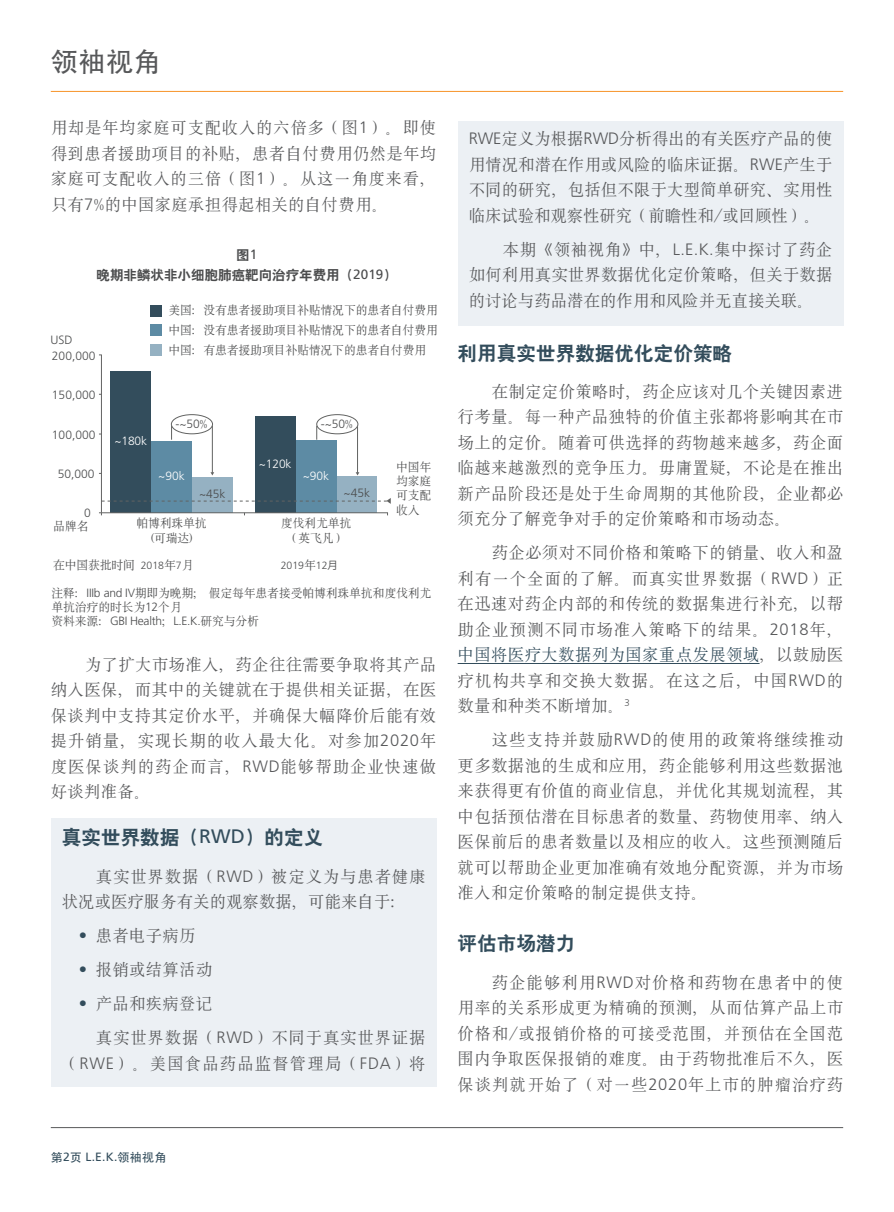
<style>
.page{position:relative;width:894px;height:1212px;background:#fff}
.page>*{position:absolute;margin:0;border:0;box-sizing:border-box;transform-origin:0 0}
.Exec_Insight_Head{font:27px "ST Heiti";color:#57585a}
.Heading_1{font:19.5px "H Yb 2 gj";letter-spacing:.005em;color:#334d5c}
.Body_copy1{font:16.5px/25.5px "SIL Song Reg Jian";letter-spacing:.015em;color:#57585a;text-align:justify}
.Body_copy1-2{font:16.5px/25.5px "SIL Song Reg Jian";letter-spacing:.045em;color:#57585a;text-align:right}
.Body_copy1-3{font:16.5px/25.5px "SIL Song Reg Jian";letter-spacing:-.005em;color:#57585a}
.t1{font:13.5px/19.2px "H Yb 2 gj";color:#4b4c4d;text-align:center}
.t2{font:12px/14.4px "SIL Song Reg Jian";letter-spacing:-.025em;color:#4b4c4d;text-align:center}
.t3{font:300 12px/16.4px "Frutiger LT Std";color:#4b4c4d}
.t4{font:300 12px "Frutiger LT Std";letter-spacing:-.01em;color:#fff}
.Footer_information{font:12px "Frutiger LT Std";color:#334d5c}
.t5{font:300 10.5px "Frutiger LT Std";color:#4b4c4d}
.s1{font-family:"Frutiger LT Std";font-weight:300}
.s2{font-family:"Frutiger LT Std"}
.s3{font-family:"SIL Song Reg Jian";font-weight:400}
.s4{font-family:"SIL Song Reg Jian";font-weight:400;font-size:12px}
.s5{font-family:"Koz Go Pr 6 N";font-weight:400}
.s6{font-family:"Frutiger LT Std";font-weight:700;color:#334d5c}
.s7{color:#334d5c}
.s8{font-family:"ST Heiti"}
</style>
<div class="page">
<hr style="left:51px;top:1127px;width:791px;height:1px;background:#57585a">
<hr style="left:51px;top:91px;width:791px;height:1px;background:#f79328">
<div style="left:110px;top:371px;width:41px;height:142px;background:#334d5c"></div>
<div style="left:192px;top:477px;width:41px;height:36px;background:#95b1c2"></div>
<div style="left:151px;top:442px;width:41px;height:71px;background:#5d8ba4"></div>
<div style="left:255px;top:416px;width:40px;height:97px;background:#334d5c"></div>
<div style="left:336px;top:477px;width:41px;height:36px;background:#95b1c2"></div>
<div style="left:295px;top:441px;width:41px;height:72px;background:#5d8ba4"></div>
<hr style="left:101px;top:355px;width:1px;height:158px;background:#626362">
<hr style="left:101px;top:512px;width:286px;height:1px;background:#626362">
<svg style="left:171px;top:426px;width:43px;height:49px"></svg>
<svg style="left:102px;top:498px;width:288px;height:6px"></svg>
<div style="left:150px;top:305px;width:12px;height:11px;background:#334d5c"></div>
<div style="left:150px;top:324px;width:12px;height:12px;background:#5d8ba4"></div>
<div style="left:150px;top:344px;width:12px;height:11px;background:#95b1c2"></div>
<svg style="left:316px;top:425px;width:43px;height:50px"></svg>
<div style="left:316px;top:415px;width:42px;height:19px;background:#fff;border-radius:50%"></div>
<div style="left:316px;top:414px;width:42px;height:20px;border:1px solid #626362;border-radius:50%"></div>
<div style="left:171px;top:415px;width:41px;height:19px;background:#fff;border-radius:50%"></div>
<div style="left:171px;top:414px;width:42px;height:20px;border:1px solid #626362;border-radius:50%"></div>
<hr style="left:457px;top:663px;width:302px;height:1px;background:#334d5c">
<div style="left:51px;top:818px;width:385px;height:268px;background:#ecf0f4"></div>
<div style="left:458px;top:121px;width:384px;height:204px;background:#ecf0f4"></div>
<p class="Exec_Insight_Head" style="left:51px;top:48px;width:111px">领袖视角</p>
<p class="Body_copy1" style="left:51px;top:115px;width:387px">用却是年均家庭可支配收入的六倍多（图<span class="s1">1</span>）。即使得到患者援助项目的补贴，患者自付费用仍然是年均家庭可支配收入的三倍（图<span class="s1">1</span>）。从这一角度来看，只有<span class="s1">7</span>%的中国家庭承担得起相关的自付费用。</p>
<p class="t1" style="left:96px;top:246px;width:302px">图<span class="s2">1<br></span>晚期非鳞状非小细胞肺癌靶向治疗年费用（<span class="s2">2019</span>）</p>
<p class="t2" style="left:168px;top:300px;width:271px;line-height:20.2px;text-align:justify">美国：没有患者援助项目补贴情况下的患者自付费用中国：没有患者援助项目补贴情况下的患者自付费用中国：有患者援助项目补贴情况下的患者自付费用</p>
<p class="t3" style="left:50px;top:332px;width:46px">USD<br>200,000</p>
<p class="t3" style="left:52px;top:387px;width:45px">150,000</p>
<p class="t3" style="left:52px;top:426px;width:45px">100,000</p>
<p class="t3" style="left:58px;top:465px;width:38px">50,000</p>
<p class="t3" style="left:84px;top:505px;width:8px">0</p>
<p class="t3" style="left:175px;top:416px;width:34px">-~50<span class="s3">%</span></p>
<p class="t3" style="left:321px;top:416px;width:34px">-~50<span class="s3">%</span></p>
<p class="t4" style="left:114px;top:434px;width:34px">~180k</p>
<p class="t4" style="left:259px;top:457px;width:34px">~120k</p>
<p class="t2" style="left:396px;top:459px;width:37px;text-align:justify">中国年均家庭可支配收入</p>
<p class="t4" style="left:158px;top:469px;width:28px">~90k</p>
<p class="t4" style="left:302px;top:469px;width:28px">~90k</p>
<p class="t3" style="left:199px;top:486px;width:28px">~45k</p>
<p class="t3" style="left:343px;top:484px;width:28px">~45k</p>
<p class="t2" style="left:136px;top:516px;width:72px">帕博利珠单抗(可瑞达)</p>
<p class="t2" style="left:281px;top:516px;width:72px">度伐利尤单抗（英飞凡）</p>
<p class="t2" style="left:53px;top:519px;width:37px">品牌名</p>
<p class="t5" style="left:141px;top:560px;width:54px">2018<span class="s4">年</span>7<span class="s4">月</span></p>
<p class="t5" style="left:281px;top:559px;width:59px">2019<span class="s4">年</span>12<span class="s5">月</span></p>
<p class="t2" style="left:53px;top:558px;width:84px">在中国获批时间</p>
<p class="t2" style="left:51px;top:585px;width:381px;text-align:left">注释：<span class="s1">IIIb and IV</span>期即为晚期； 假定每年患者接受帕博利珠单抗和度伐利尤单抗治疗的时长为<span class="s1">12</span>个月<br>资料来源：<span class="s1">GBI Health</span>；<span class="s1">L.E.K.</span>研究与分析</p>
<p class="Body_copy1" style="left:51px;top:652px;width:387px;text-indent:34px">为了扩大市场准入，药企往往需要争取将其产品纳入医保，而其中的关键就在于提供相关证据，在医保谈判中支持其定价水平，并确保大幅降价后能有效提升销量，实现长期的收入最大化。对参加<span class="s1">2020</span>年度医保谈判的药企而言，<span class="s1">RWD</span>能够帮助企业快速做好谈判准备。</p>
<p class="Heading_1" style="left:62px;top:827px;width:263px">真实世界数据（<span class="s2">RWD</span>）的定义</p>
<p class="Body_copy1-3" style="left:62px;top:863px;width:365px;text-indent:34px">真实世界数据（<span class="s1">RWD</span>）被定义为与患者健康状况或医疗服务有关的观察数据，可能来自于：</p>
<p class="Body_copy1" style="left:79px;top:923px;width:118px"><span class="s6">•</span> 患者电子病历</p>
<p class="Body_copy1" style="left:79px;top:957px;width:135px"><span class="s6">•</span> 报销或结算活动</p>
<p class="Body_copy1" style="left:79px;top:991px;width:135px"><span class="s6">•</span> 产品和疾病登记</p>
<p class="Body_copy1-2" style="left:62px;top:1025px;width:365px">真实世界数据（<span class="s1">RWD</span>）不同于真实世界证据（<span class="s1">RWE</span>）。美国食品药品监督管理局（<span class="s1">FDA</span>）将</p>
<p class="Body_copy1" style="left:468px;top:126px;width:365px"><span class="s1">RWE</span>定义为根据<span class="s1">RWD</span>分析得出的有关医疗产品的使用情况和潜在作用或风险的临床证据。<span class="s1">RWE</span>产生于不同的研究，包括但不限于大型简单研究、实用性临床试验和观察性研究（前瞻性和/或回顾性）。</p>
<p class="Body_copy1" style="left:468px;top:236px;width:365px;text-indent:34px">本期《领袖视角》中，<span class="s1">L.E.K.</span>集中探讨了药企如何利用真实世界数据优化定价策略，但关于数据的讨论与药品潜在的作用和风险并无直接关联。</p>
<p class="Heading_1" style="left:457px;top:343px;width:276px">利用真实世界数据优化定价策略</p>
<p class="Body_copy1" style="left:457px;top:379px;width:387px;text-indent:34px">在制定定价策略时，药企应该对几个关键因素进行考量。每一种产品独特的价值主张都将影响其在市场上的定价。随着可供选择的药物越来越多，药企面临越来越激烈的竞争压力。毋庸置疑，不论是在推出新产品阶段还是处于生命周期的其他阶段，企业都必须充分了解竞争对手的定价策略和市场动态。</p>
<p class="Body_copy1" style="left:457px;top:540px;width:387px;text-indent:34px">药企必须对不同价格和策略下的销量、收入和盈利有一个全面的了解。而真实世界数据（<span class="s1">RWD</span>）正在迅速对药企内部的和传统的数据集进行补充，以帮助企业预测不同市场准入策略下的结果。<span class="s1">2018</span>年，<span class="s7">中国将医疗大数据列为国家重点发展领域</span>，以鼓励医疗机构共享和交换大数据。在这之后，中国<span class="s1">RWD</span>的数量和种类不断增加。<sup>3</sup></p>
<p class="Body_copy1" style="left:457px;top:727px;width:387px;text-indent:34px">这些支持并鼓励<span class="s1">RWD</span>的使用的政策将继续推动更多数据池的生成和应用，药企能够利用这些数据池来获得更有价值的商业信息，并优化其规划流程，其中包括预估潜在目标患者的数量、药物使用率、纳入医保前后的患者数量以及相应的收入。这些预测随后就可以帮助企业更加准确有效地分配资源，并为市场准入和定价策略的制定提供支持。</p>
<p class="Heading_1" style="left:457px;top:934px;width:119px">评估市场潜力</p>
<p class="Body_copy1" style="left:457px;top:969px;width:387px;text-indent:34px">药企能够利用<span class="s1">RWD</span>对价格和药物在患者中的使用率的关系形成更为精确的预测，从而估算产品上市价格和/或报销价格的可接受范围，并预估在全国范围内争取医保报销的难度。由于药物批准后不久，医保谈判就开始了（对一些<span class="s1">2020</span>年上市的肿瘤治疗药</p>
<p class="Footer_information" style="left:51px;top:1150px;width:117px"><span class="s8">第</span>2<span class="s8">页</span> L.E.K.<span class="s8">领袖视角</span></p>
</div>
